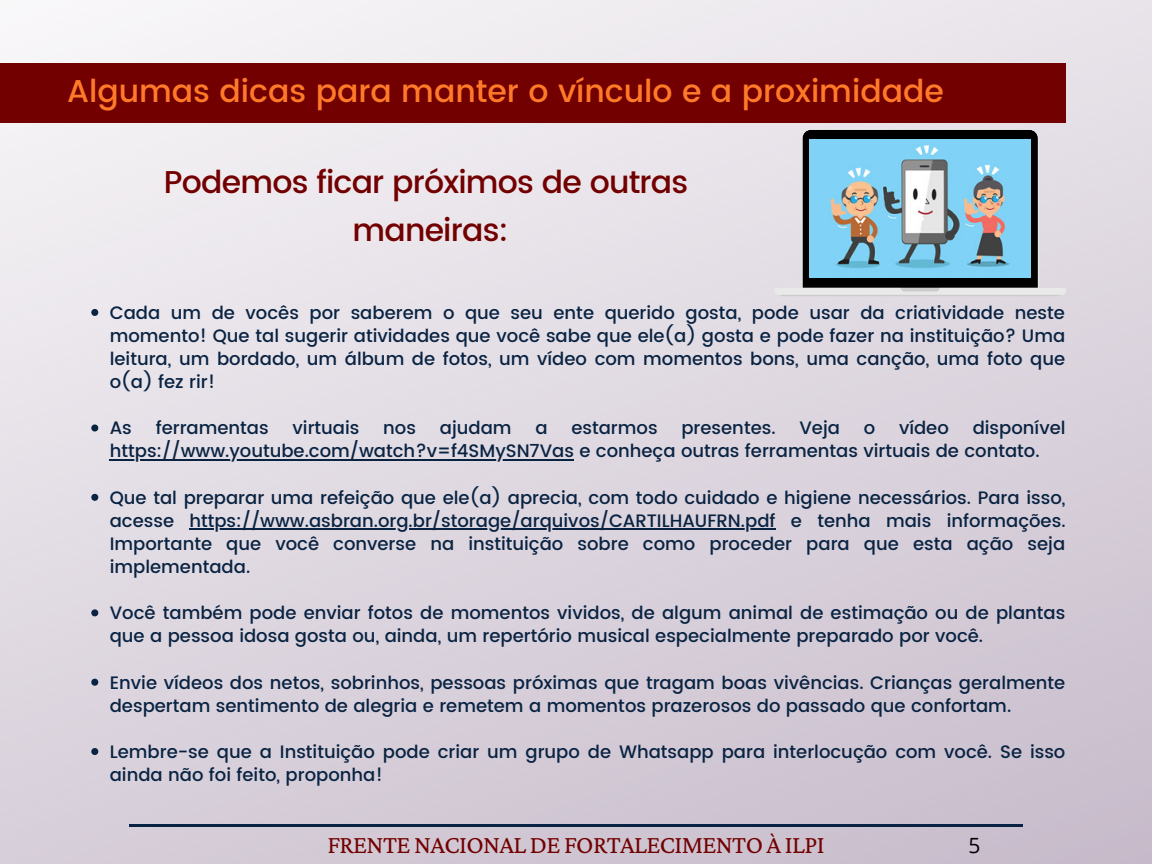
<style>
.page{position:relative;width:1152px;height:864px;background:#fff}
.page>*{position:absolute;margin:0;border:0;box-sizing:border-box;transform-origin:0 0}
.t1{font:500 31.5px "Poppins";color:#ff7a28}
.t2{font:500 31.5px/48.3px "Poppins";letter-spacing:-.025em;color:#720000;text-align:center}
.t3{font:25.95px "Crimson Pro";letter-spacing:-.025em;color:#720000}
.t4{font:21px "Open Sans";color:#000}
.t5{font:500 18px/23.1px "Poppins";color:#092342}
</style>
<div class="page">
<img style="left:0;top:0;width:1152px;height:864px">
<div style="left:0;top:63px;width:1066px;height:59px;background:#720000"></div>
<div style="left:775px;top:129px;width:291px;height:166px;background:#e3dee5"></div>
<svg style="left:781px;top:130px;width:279px;height:166px"></svg>
<img style="left:810px;top:139px;width:220px;height:138px">
<svg style="left:91px;top:309px;width:7px;height:7px"></svg>
<svg style="left:91px;top:424px;width:7px;height:8px"></svg>
<hr style="left:110px;top:459px;width:464px;height:1px;background:#092342">
<svg style="left:91px;top:494px;width:7px;height:7px"></svg>
<hr style="left:189px;top:528px;width:587px;height:2px;background:#092342">
<svg style="left:91px;top:609px;width:7px;height:7px"></svg>
<svg style="left:91px;top:679px;width:7px;height:7px"></svg>
<svg style="left:91px;top:748px;width:7px;height:7px"></svg>
<hr style="left:130px;top:824px;width:893px;height:2px;background:#092342">
<h1 class="t1" style="left:67px;top:72px;width:878px">Algumas dicas para manter o vínculo e a proximidade</h1>
<h1 class="t2" style="left:164px;top:158px;width:526px">Podemos ficar próximos de outras maneiras:</h1>
<p class="t5" style="left:110px;top:301px;width:957px;text-align:justify">Cada um de vocês por saberem o que seu ente querido gosta, pode usar da criatividade neste momento! Que tal sugerir atividades que você sabe que ele(a) gosta e pode fazer na instituição? Uma leitura, um bordado, um álbum de fotos, um vídeo com momentos bons, uma canção, uma foto que o(a) fez rir!</p>
<p class="t5" style="left:110px;top:417px;width:24px">As</p>
<p class="t5" style="left:156px;top:417px;width:115px">ferramentas</p>
<p class="t5" style="left:293px;top:417px;width:68px">virtuais</p>
<p class="t5" style="left:383px;top:417px;width:34px">nos</p>
<p class="t5" style="left:440px;top:417px;width:73px">ajudam</p>
<p class="t5" style="left:535px;top:417px;width:14px">a</p>
<p class="t5" style="left:571px;top:417px;width:88px">estarmos</p>
<p class="t5" style="left:681px;top:417px;width:96px">presentes.</p>
<p class="t5" style="left:799px;top:417px;width:42px">Veja</p>
<p class="t5" style="left:864px;top:417px;width:13px">o</p>
<p class="t5" style="left:899px;top:417px;width:51px">vídeo</p>
<p class="t5" style="left:110px;top:417px;width:957px;text-indent:863px">disponível https://www.youtube.com/watch?v=f4SMySN7Vas e conheça outras ferramentas virtuais de contato.</p>
<p class="t5" style="left:110px;top:486px;width:957px;text-align:justify">Que tal preparar uma refeição que ele(a) aprecia, com todo cuidado e higiene necessários. Para isso, acesse https://www.asbran.org.br/storage/arquivos/CARTILHAUFRN.pdf e tenha mais informações.<br>Importante que você converse na instituição sobre como proceder para que esta ação seja implementada.</p>
<p class="t5" style="left:110px;top:601px;width:957px">Você também pode enviar fotos de momentos vividos, de algum animal de estimação ou de plantas que a pessoa idosa gosta ou, ainda, um repertório musical especialmente preparado por você.</p>
<p class="t5" style="left:110px;top:671px;width:957px">Envie vídeos dos netos, sobrinhos, pessoas próximas que tragam boas vivências. Crianças geralmente despertam sentimento de alegria e remetem a momentos prazerosos do passado que confortam.</p>
<p class="t5" style="left:110px;top:740px;width:957px">Lembre-se que a Instituição pode criar um grupo de Whatsapp para interlocução com você. Se isso ainda não foi feito, proponha!</p>
<h2 class="t3" style="left:327px;top:830px;width:499px">FRENTE NACIONAL DE FORTALECIMENTO À ILPI</h2>
<p class="t4" style="left:968px;top:830px;width:13px">5</p>
</div>
